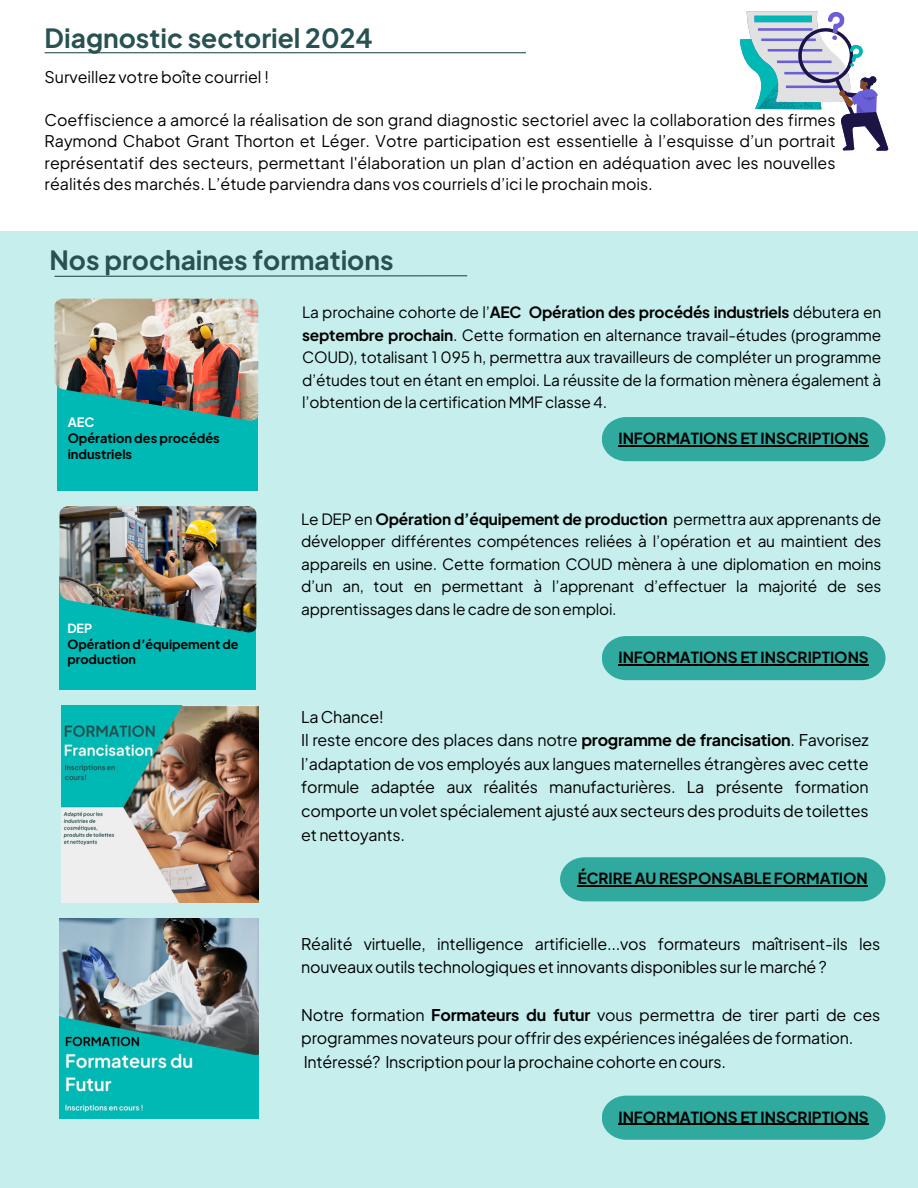
<style>
.page{position:relative;width:918px;height:1188px;background:#fff}
.page>*{position:absolute;margin:0;border:0;box-sizing:border-box;transform-origin:0 0}
.t1{font:700 26.4px "Plus Jakarta Sans";color:#285152}
.t2{font:16.05px/23.7px "Plus Jakarta Sans";letter-spacing:-.015em;color:#000}
.t3{font:15.45px/22.5px "Plus Jakarta Sans";letter-spacing:-.015em;color:#000;text-align:justify}
.t4{font:700 15.3px "Plus Jakarta Sans";color:#000}
.t5{font:700 12.75px "Plus Jakarta Sans";color:#000}
.t6{font:700 12.75px "Plus Jakarta Sans";color:#fff}
.t7{font:700 12.6px/15.5px "Plus Jakarta Sans";color:#000}
.t8{font:700 12.6px "Plus Jakarta Sans";color:#fff}
.s1{font-weight:700}
</style>
<div class="page">
<svg style="left:740px;top:11px;width:148px;height:140px"></svg>
<hr style="left:45px;top:52px;width:481px;height:1px;background:#285152">
<div style="left:0;top:231px;width:918px;height:957px;background:#c5eeed"></div>
<div style="left:57px;top:374px;width:201px;height:116px;background:#00b8b4"></div>
<img style="left:55px;top:299px;width:203px;height:122px">
<svg style="left:602px;top:417px;width:283px;height:44px;background:#34a89d"></svg>
<hr style="left:618px;top:445px;width:251px;height:1px;background:#000">
<div style="left:60px;top:576px;width:196px;height:114px;background:#00b8b4"></div>
<img style="left:60px;top:506px;width:196px;height:127px">
<div style="left:602px;top:636px;width:283px;height:44px;background:#30a99e"></div>
<hr style="left:618px;top:664px;width:251px;height:1px;background:#000">
<svg style="left:54px;top:275px;width:414px;height:2px"></svg>
<img style="left:61px;top:705px;width:197px;height:197px">
<svg style="left:602px;top:1096px;width:283px;height:44px;background:#35a89d"></svg>
<hr style="left:618px;top:1124px;width:251px;height:1px;background:#000">
<div style="left:560px;top:857px;width:325px;height:44px;background:#30a99e"></div>
<hr style="left:578px;top:885px;width:290px;height:2px;background:#000">
<img style="left:60px;top:919px;width:199px;height:199px">
<p class="t1" style="left:45px;top:20px;width:329px">Diagnostic sectoriel 2024</p>
<h2 class="t2" style="left:45px;top:65px;width:226px">Surveillez votre boîte courriel !</h2>
<h3 class="t2" style="left:45px;top:109px;width:792px;line-height:21.3px;text-align:justify">Coeffiscience a amorcé la réalisation de son grand diagnostic sectoriel avec la collaboration des firmes Raymond Chabot Grant Thorton et Léger. Votre participation est essentielle à l’esquisse d’un portrait représentatif des secteurs, permettant l'élaboration un plan d’action en adéquation avec les nouvelles réalités des marchés. L’étude parviendra dans vos courriels d’ici le prochain mois.</h3>
<p class="t1" style="left:49px;top:243px;width:346px">Nos prochaines formations</p>
<p class="t6" style="left:68px;top:414px;width:28px">AEC</p>
<p class="t5" style="left:68px;top:430px;width:154px">Opération des procédés</p>
<p class="t5" style="left:68px;top:446px;width:66px">industriels</p>
<h3 class="t8" style="left:67px;top:620px;width:26px">DEP</h3>
<h3 class="t7" style="left:67px;top:636px;width:173px">Opération d’équipement de production</h3>
<p class="t3" style="left:302px;top:301px;width:581px">La prochaine cohorte de l’<span class="s1">AEC Opération des procédés industriels</span> débutera en <span class="s1">septembre prochain</span>. Cette formation en alternance travail-études (programme COUD), totalisant 1 095 h, permettra aux travailleurs de compléter un programme d’études tout en étant en emploi. La réussite de la formation mènera également à l’obtention de la certification MMF classe 4.</p>
<h1 class="t4" style="left:618px;top:428px;width:252px">INFORMATIONS ET INSCRIPTIONS</h1>
<h2 class="t3" style="left:301px;top:507px;width:582px">Le DEP en <span class="s1">Opération d’équipement de production</span> permettra aux apprenants de développer différentes compétences reliées à l’opération et au maintient des appareils en usine. Cette formation COUD mènera à une diplomation en moins d’un an, tout en permettant à l’apprenant d’effectuer la majorité de ses apprentissages dans le cadre de son emploi.</h2>
<h1 class="t4" style="left:618px;top:647px;width:252px">INFORMATIONS ET INSCRIPTIONS</h1>
<h2 class="t2" style="left:301px;top:704px;width:84px">La Chance!</h2>
<h3 class="t2" style="left:301px;top:728px;width:569px;text-align:justify">Il reste encore des places dans notre <span class="s1">programme de francisation</span>. Favorisez l’adaptation de vos employés aux langues maternelles étrangères avec cette formule adaptée aux réalités manufacturières. La présente formation comporte un volet spécialement ajusté aux secteurs des produits de toilettes et nettoyants.</h3>
<p class="t4" style="left:578px;top:868px;width:292px">ÉCRIRE AU RESPONSABLE FORMATION</p>
<p class="t2" style="left:301px;top:931px;width:581px">Réalité virtuelle, intelligence artificielle...vos formateurs maîtrisent-ils les nouveaux outils technologiques et innovants disponibles sur le marché ?</p>
<p class="t2" style="left:301px;top:1002px;width:581px">Notre formation <span class="s1">Formateurs du futur</span> vous permettra de tirer parti de ces programmes novateurs pour offrir des expériences inégalées de formation.</p>
<p class="t2" style="left:304px;top:1049px;width:424px">Intéressé? Inscription pour la prochaine cohorte en cours.</p>
<p class="t4" style="left:618px;top:1107px;width:252px">INFORMATIONS ET INSCRIPTIONS</p>
</div>
